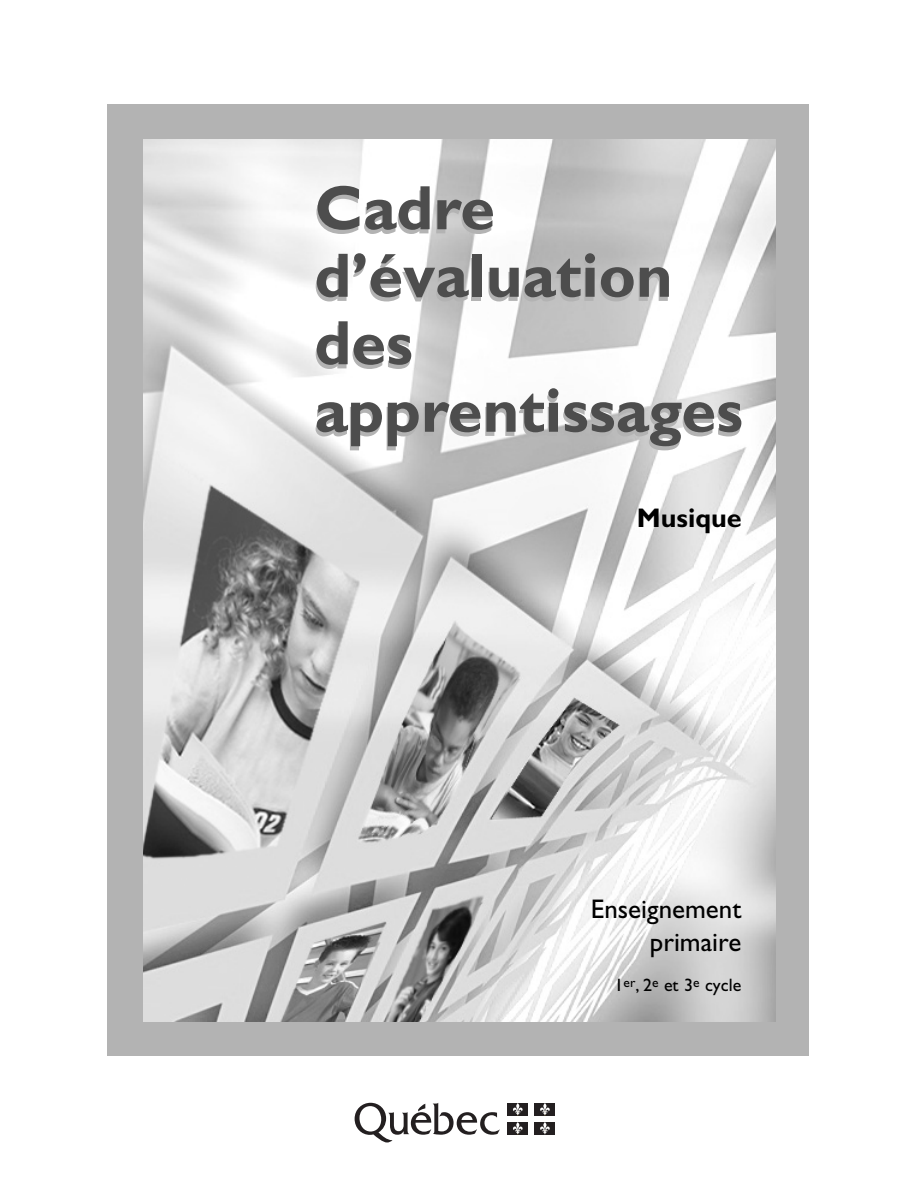
<style>
.page{position:relative;width:918px;height:1188px;background:#fff}
.page>*{position:absolute;margin:0;border:0;box-sizing:border-box;transform-origin:0 0}
.t1{font:700 63px/67.5px "Gill Sans";color:#4d4d4d}
.t2{font:27px/32.4px "Gill Sans";color:#000;text-align:right}
.t3{font:700 27px "Gill Sans";color:#000}
.t4{font:18px "Gill Sans";color:#000}
</style>
<div class="page">
<div style="left:108px;top:105px;width:701px;height:951px;background:#b3b3b3"></div>
<img style="left:143px;top:139px;width:633px;height:883px">
<svg style="left:355px;top:1103px;width:145px;height:40px"></svg>
<div style="left:508px;top:1103px;width:20px;height:12px;background:#231f20"></div>
<div style="left:508px;top:1122px;width:20px;height:12px;background:#231f20"></div>
<div style="left:535px;top:1103px;width:20px;height:12px;background:#231f20"></div>
<div style="left:535px;top:1122px;width:20px;height:12px;background:#231f20"></div>
<svg style="left:513px;top:1103px;width:10px;height:13px"></svg>
<svg style="left:513px;top:1122px;width:10px;height:13px"></svg>
<svg style="left:540px;top:1103px;width:10px;height:13px"></svg>
<svg style="left:540px;top:1122px;width:10px;height:13px"></svg>
<p class="t1" style="left:315px;top:181px;width:430px">Cadre d’évaluation des apprentissages</p>
<p class="t3" style="left:637px;top:509px;width:106px">Musique</p>
<p class="t2" style="left:591px;top:896px;width:152px">Enseignement primaire</p>
<p class="t4" style="left:615px;top:979px;width:128px">1<sup>er</sup>, 2<sup>e</sup> et 3<sup>e</sup> cycle</p>
</div>
